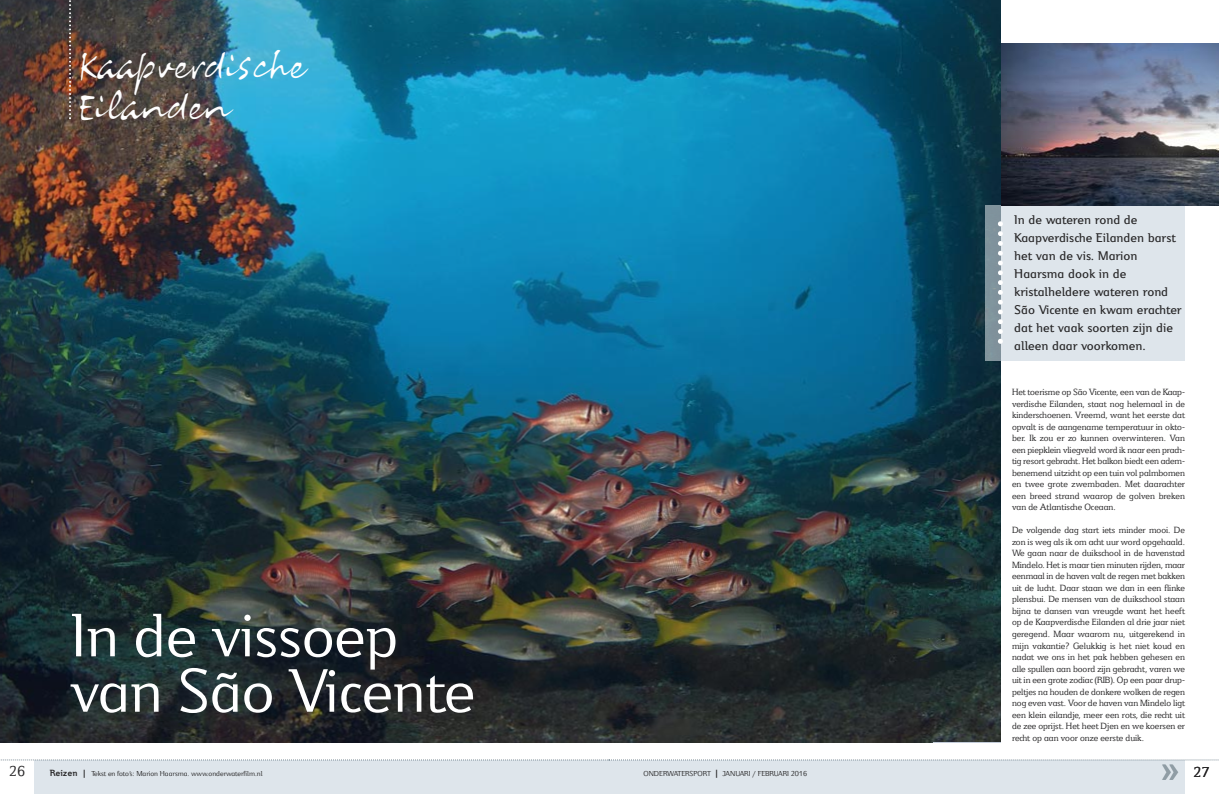
<style>
.page{position:relative;width:1219px;height:794px;background:#fff}
.page>*{position:absolute;margin:0;border:0;box-sizing:border-box;transform-origin:0 0}
.t1{font:68px/55.4px "Jeunesse";color:#fff}
.t2{font:46px/40.7px "Fred KA";color:#fff}
.t3{font:500 38px "Jeunesse";color:#909da5}
.t4{font:16px "Jeunesse Slab";color:#272627}
.t5{font:500 14px/18px "Jeunesse";color:#272627}
.t6{font:10px/11.5px "Jeunesse Slab";color:#272627;text-align:justify}
.t7{font:8px "Jeunesse";color:#272627}
.s1{font-weight:700;font-size:10px}
</style>
<div class="page">
<img style="left:1001px;top:44px;width:218px;height:162px">
<div style="left:34px;top:760px;width:1151px;height:34px;background:#dee5eb"></div>
<svg style="left:0;top:759px;width:1219px;height:1px"></svg>
<img style="left:0;top:0;width:1001px;height:743px">
<div style="left:1000px;top:206px;width:185px;height:154px;background:#dee5eb"></div>
<div style="left:985px;top:206px;width:15px;height:155px;background:#80939d"></div>
<svg style="left:998px;top:221px;width:5px;height:123px"></svg>
<svg style="left:69px;top:0;width:2px;height:119px"></svg>
<h2 class="t2" style="left:80px;top:53px;width:229px">Kaapverdische<br>Eilanden</h2>
<h1 class="t1" style="left:70px;top:612px;width:406px">In de vissoep van São Vicente</h1>
<h3 class="t5" style="left:1014px;top:211px;width:169px">In de wateren rond de<br>Kaapverdische Eilanden barst het van de vis. Marion<br>Haarsma dook in de kristalheldere wateren rond<br>São Vicente en kwam erachter dat het vaak soorten zijn die alleen daar voorkomen.</h3>
<p class="t6" style="left:1012px;top:387px;width:174px">Het toerisme op São Vicente, een van de Kaap&shy;verdische Eilanden, staat nog helemaal in de kinderschoenen. Vreemd, want het eerste dat opvalt is de aangename temperatuur in okto&shy;ber. Ik zou er zo kunnen overwinteren. Van een piepklein vliegveld word ik naar een prach&shy;tig resort gebracht. Het balkon biedt een adem&shy;benemend uitzicht op een tuin vol palmbomen en twee grote zwembaden. Met daarachter een breed strand waarop de golven breken van de Atlantische Oceaan.</p>
<p class="t6" style="left:1012px;top:525px;width:174px">De volgende dag start iets minder mooi. De zon is weg als ik om acht uur word opgehaald.<br>We gaan naar de duikschool in de havenstad Mindelo. Het is maar tien minuten rijden, maar eenmaal in de haven valt de regen met bakken uit de lucht. Daar staan we dan in een flinke plensbui. De mensen van de duikschool staan bijna te dansen van vreugde want het heeft op de Kaapverdische Eilanden al drie jaar niet geregend. Maar waarom nu, uitgerekend in mijn vakantie? Gelukkig is het niet koud en nadat we ons in het pak hebben gehesen en alle spullen aan boord zijn gebracht, varen we uit in een grote zodiac (RIB). Op een paar drup&shy;peltjes na houden de donkere wolken de regen nog even vast. Voor de haven van Mindelo ligt een klein eilandje, meer een rots, die recht uit de zee oprijst. Het heet Djen en we koersen er recht op aan voor onze eerste duik.</p>
<h3 class="t4" style="left:9px;top:766px;width:18px">26</h3>
<p class="t7" style="left:50px;top:770px;width:214px"><span class="s1">Reizen |</span> Tekst en foto’s: Marion Haarsma. www.onderwaterfilm.nl</p>
<h3 class="t3" style="left:1161px;top:753px;width:21px">»</h3>
<h3 class="t4" style="left:1193px;top:766px;width:18px">27</h3>
<p class="t7" style="left:643px;top:770px;width:165px">ONDERWATERSPORT <span class="s1">|</span> JANUARI / FEBRUARI 2016</p>
</div>
